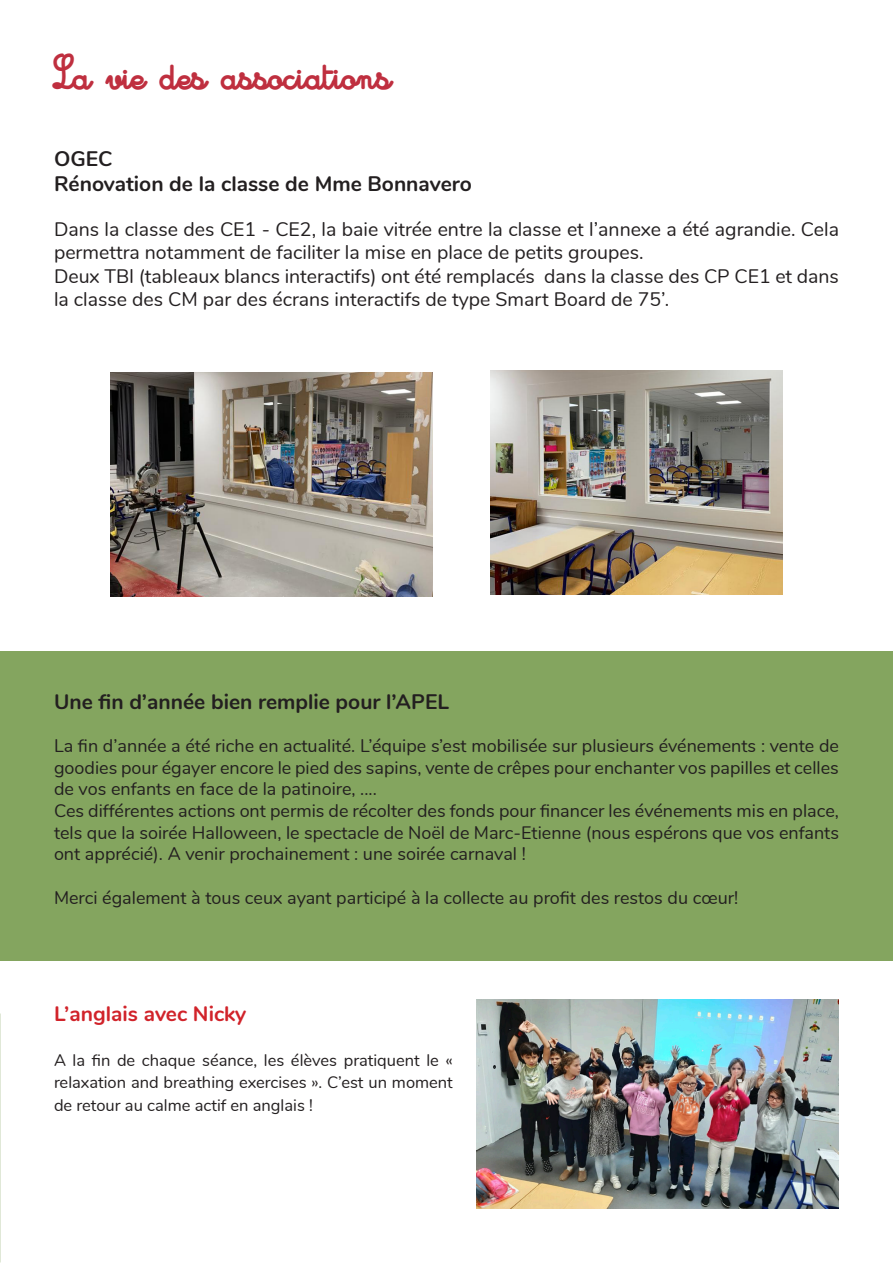
<style>
.page{position:relative;width:893px;height:1263px;background:#fff}
.page>*{position:absolute;margin:0;border:0;box-sizing:border-box;transform-origin:0 0}
.t1{font:37.5px "Cursivestandardbold";color:#bf2f3f}
.t2{font:700 21px "Nunito";color:#231f20}
.t3{font:700 21px "Nunito";color:#d1232a}
.t4{font:19.5px/23.4px "Nunito";color:#231f20}
.t5{font:18px/21.6px "Nunito";color:#231f20;text-align:justify}
.t6{font:16.5px/22.5px "Nunito";color:#231f20;text-align:justify}
</style>
<div class="page">
<div style="left:0;top:651px;width:893px;height:310px;background:#84a55f"></div>
<img style="left:111px;top:372px;width:321px;height:224px">
<img style="left:476px;top:999px;width:363px;height:210px">
<img style="left:491px;top:370px;width:291px;height:224px">
<p class="t1" style="left:54px;top:53px;width:340px">La vie des associations</p>
<p class="t2" style="left:54px;top:143px;width:60px">OGEC</p>
<p class="t2" style="left:54px;top:168px;width:419px">Rénovation de la classe de Mme Bonnavero</p>
<p class="t4" style="left:54px;top:216px;width:787px">Dans la classe des CE1 - CE2, la baie vitrée entre la classe et l’annexe a été agrandie. Cela permettra notamment de faciliter la mise en place de petits groupes.</p>
<p class="t4" style="left:54px;top:263px;width:786px">Deux TBI (tableaux blancs interactifs) ont été remplacés dans la classe des CP CE1 et dans la classe des CM par des écrans interactifs de type Smart Board de 75’.</p>
<p class="t2" style="left:54px;top:686px;width:397px">Une fin d’année bien remplie pour l’APEL</p>
<p class="t5" style="left:54px;top:734px;width:786px">La fin d’année a été riche en actualité. L’équipe s’est mobilisée sur plusieurs événements : vente de goodies pour égayer encore le pied des sapins, vente de crêpes pour enchanter vos papilles et celles de vos enfants en face de la patinoire, ....</p>
<p class="t5" style="left:54px;top:799px;width:786px">Ces différentes actions ont permis de récolter des fonds pour financer les événements mis en place, tels que la soirée Halloween, le spectacle de Noël de Marc-Etienne (nous espérons que vos enfants ont apprécié). A venir prochainement : une soirée carnaval !</p>
<p class="t5" style="left:54px;top:885px;width:686px">Merci également à tous ceux ayant participé à la collecte au profit des restos du cœur!</p>
<p class="t3" style="left:54px;top:998px;width:194px">L’anglais avec Nicky</p>
<p class="t6" style="left:54px;top:1048px;width:400px">A la fin de chaque séance, les élèves pratiquent le « relaxation and breathing exercises ». C’est un moment de retour au calme actif en anglais !</p>
</div>
